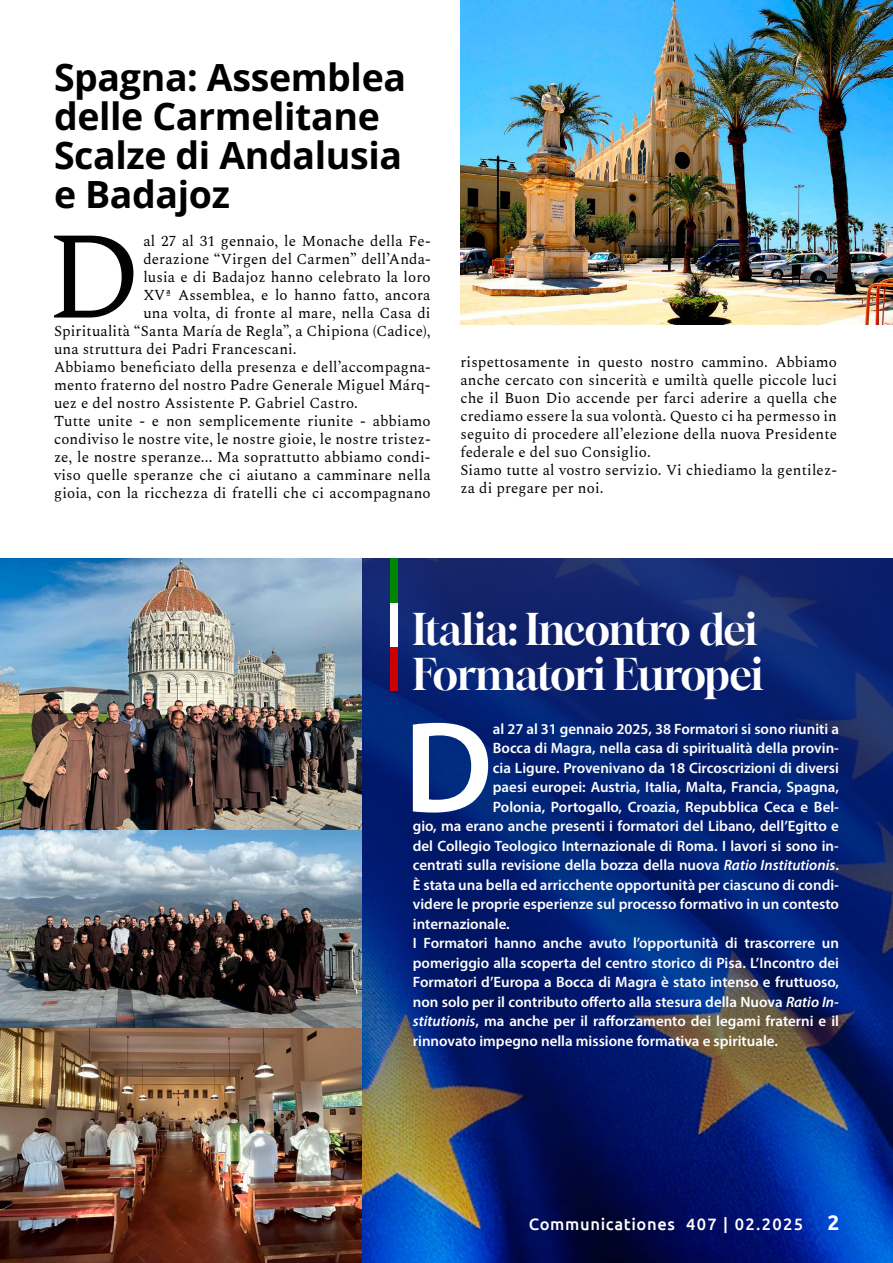
<style>
.page{position:relative;width:893px;height:1263px;background:#fff}
.page>*{position:absolute;margin:0;border:0;box-sizing:border-box;transform-origin:0 0}
.t1{font:600 130.8px "Myriad Pro";color:#fff}
.t2{font:124.05px "Spectral";color:#020203}
.t3{font:42px/45px "Gloock";letter-spacing:-.035em;color:#fff}
.t4{font:37.5px/39px "Open Sans";letter-spacing:-.01em;color:#000}
.t5{font:500 16.5px "Ubuntu";letter-spacing:.04em;color:#fff}
.t6{font:15px/18px "Spectral";letter-spacing:.01em;color:#020203}
.t7{font:600 15px "Myriad Pro";color:#fff}
.s1{font-style:italic}
.s2{font-weight:700;font-size:21px}
</style>
<div class="page">
<hr style="left:0;top:0;width:1px;height:43px;background:#eceeeb">
<img style="left:0;top:558px;width:362px;height:705px">
<svg style="left:362px;top:558px;width:531px;height:705px;background:#0e2770"></svg>
<img style="left:460px;top:0;width:433px;height:324px">
<div style="left:390px;top:647px;width:7px;height:44px;background:#cb0000"></div>
<div style="left:390px;top:603px;width:7px;height:44px;background:#fff"></div>
<div style="left:390px;top:558px;width:7px;height:45px;background:#008600"></div>
<img style="left:0;top:725px;width:6px;height:538px">
<h3 class="t4" style="left:54px;top:57px;width:354px">Spagna: Assemblea delle Carmelitane<br>Scalze di Andalusia e Badajoz</h3>
<h2 class="t2" style="left:46px;top:186px;width:98px">D</h2>
<p class="t6" style="left:143px;top:230px;width:289px">al 27 al 31 gennaio, le Monache della Fe-</p>
<p class="t6" style="left:143px;top:248px;width:289px">derazione “Virgen del Carmen” dell’Anda-</p>
<p class="t6" style="left:143px;top:266px;width:289px">lusia e di Badajoz hanno celebrato la loro</p>
<p class="t6" style="left:143px;top:284px;width:289px">XVª Assemblea, e lo hanno fatto, ancora</p>
<p class="t6" style="left:143px;top:302px;width:289px">una volta, di fronte al mare, nella Casa di</p>
<p class="t6" style="left:54px;top:320px;width:378px">Spiritualità “Santa María de Regla”, a Chipiona (Cadice),</p>
<p class="t6" style="left:54px;top:338px;width:244px">una struttura dei Padri Francescani.</p>
<p class="t6" style="left:54px;top:356px;width:378px">Abbiamo beneficiato della presenza e dell’accompagna-</p>
<p class="t6" style="left:54px;top:374px;width:378px">mento fraterno del nostro Padre Generale Miguel Márq-</p>
<p class="t6" style="left:54px;top:392px;width:305px">uez e del nostro Assistente P. Gabriel Castro.</p>
<p class="t6" style="left:54px;top:410px;width:378px">Tutte unite - e non semplicemente riunite - abbiamo</p>
<p class="t6" style="left:54px;top:428px;width:378px">condiviso le nostre vite, le nostre gioie, le nostre tristez-</p>
<p class="t6" style="left:54px;top:446px;width:378px">ze, le nostre speranze... Ma soprattutto abbiamo condi-</p>
<p class="t6" style="left:54px;top:464px;width:378px">viso quelle speranze che ci aiutano a camminare nella</p>
<p class="t6" style="left:54px;top:482px;width:378px">gioia, con la ricchezza di fratelli che ci accompagnano</p>
<p class="t6" style="left:460px;top:352px;width:378px">rispettosamente in questo nostro cammino. Abbiamo anche cercato con sincerità e umiltà quelle piccole luci che il Buon Dio accende per farci aderire a quella che crediamo essere la sua volontà. Questo ci ha permesso in seguito di procedere all’elezione della nuova Presidente federale e del suo Consiglio.<br>Siamo tutte al vostro servizio. Vi chiediamo la gentilez&shy;za di pregare per noi.</p>
<h3 class="t3" style="left:413px;top:609px;width:352px">Italia: Incontro dei<br>Formatori Europei</h3>
<h1 class="t1" style="left:404px;top:684px;width:91px">D</h1>
<p class="t7" style="left:493px;top:719px;width:348px">al 27 al 31 gennaio 2025, 38 Formatori si sono riuniti a</p>
<p class="t7" style="left:493px;top:738px;width:348px">Bocca di Magra, nella casa di spiritualità della provin-</p>
<p class="t7" style="left:493px;top:758px;width:348px">cia Ligure. Provenivano da 18 Circoscrizioni di diversi</p>
<p class="t7" style="left:493px;top:777px;width:348px">paesi europei: Austria, Italia, Malta, Francia, Spagna,</p>
<p class="t7" style="left:493px;top:797px;width:348px">Polonia, Portogallo, Croazia, Repubblica Ceca e Bel-</p>
<p class="t7" style="left:413px;top:816px;width:428px">gio, ma erano anche presenti i formatori del Libano, dell’Egitto e</p>
<p class="t7" style="left:413px;top:836px;width:428px">del Collegio Teologico Internazionale di Roma. I lavori si sono in-</p>
<p class="t7" style="left:413px;top:855px;width:428px">centrati sulla revisione della bozza della nuova <span class="s1">Ratio Institutionis</span>.</p>
<p class="t7" style="left:413px;top:875px;width:428px">È stata una bella ed arricchente opportunità per ciascuno di condi-</p>
<p class="t7" style="left:413px;top:894px;width:428px">videre le proprie esperienze sul processo formativo in un contesto</p>
<p class="t7" style="left:413px;top:914px;width:98px">internazionale.</p>
<p class="t7" style="left:413px;top:933px;width:428px">I Formatori hanno anche avuto l’opportunità di trascorrere un</p>
<p class="t7" style="left:413px;top:953px;width:428px">pomeriggio alla scoperta del centro storico di Pisa. L’Incontro dei</p>
<p class="t7" style="left:413px;top:972px;width:428px">Formatori d’Europa a Bocca di Magra è stato intenso e fruttuoso,</p>
<p class="t7" style="left:413px;top:992px;width:428px">non solo per il contributo offerto alla stesura della Nuova <span class="s1">Ratio In-</span></p>
<p class="t7" style="left:413px;top:1011px;width:428px"><span class="s1">stitutionis</span>, ma anche per il rafforzamento dei legami fraterni e il</p>
<p class="t7" style="left:413px;top:1031px;width:367px">rinnovato impegno nella missione formativa e spirituale.</p>
<p class="t5" style="left:529px;top:1213px;width:312px">Communicationes 407 | 02.2025 <span class="s2">2</span></p>
</div>
